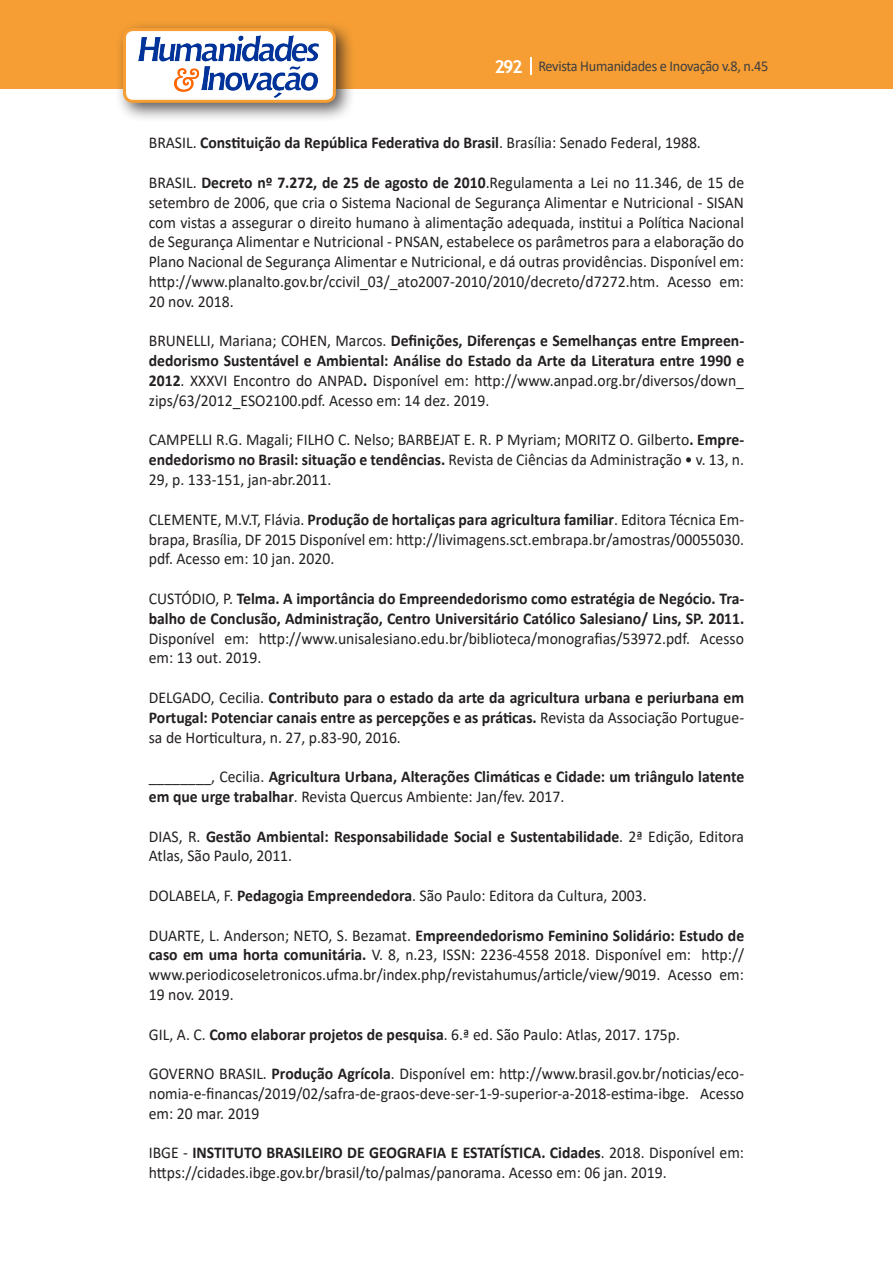
<style>
.page{position:relative;width:893px;height:1263px;background:#fff}
.page>*{position:absolute;margin:0;border:0;box-sizing:border-box;transform-origin:0 0}
.Texto{font:16.5px/19.8px "Calibri";color:#231f20;text-align:justify;scale:.95 1}
.Texto-2{font:700 16.5px/19.8px "Calibri";color:#231f20;text-align:justify;scale:.95 1}
.t1{font:15px "Calibri";letter-spacing:-.02em;color:#3e3e3f;scale:.95 1}
.s1{font-family:"Trebuchet MS";font-weight:700;font-size:18px;color:#fff}
.s2{font-weight:400}
.s3{font-weight:700}
</style>
<div class="page">
<div style="left:0;top:0;width:893px;height:88px;background:#f69e34"></div>
<svg style="left:530px;top:57px;width:2px;height:18px"></svg>
<div style="left:115px;top:20px;width:241px;height:103px;background:#231f20;opacity:.75"></div>
<div style="left:125px;top:30px;width:209px;height:71px;background:#fff;border-radius:9px"></div>
<img style="left:138px;top:35px;width:181px;height:62px">
<div style="left:123px;top:28px;width:213px;height:75px;border:3px solid #f69e34;border-radius:9px"></div>
<p class="t1" style="left:495px;top:56px;width:290px"><span class="s1">292</span> Revista Humanidades e Inovação v.8, n.45</p>
<p class="Texto-2" style="left:149px;top:133px;width:583px"><span class="s2">BRASIL.</span> Constituição da República Federativa do Brasil<span class="s2">. Brasília: Senado Federal, 1988.</span></p>
<p class="Texto" style="left:149px;top:172px;width:628px">BRASIL. <span class="s3">Decreto nº 7.272, de 25 de agosto de 2010</span>.Regulamenta a Lei no 11.346, de 15 de setembro de 2006, que cria o Sistema Nacional de Segurança Alimentar e Nutricional - SISAN com vistas a assegurar o direito humano à alimentação adequada, institui a Política Nacional de Segurança Alimentar e Nutricional - PNSAN, estabelece os parâmetros para a elaboração do Plano Nacional de Segurança Alimentar e Nutricional, e dá outras providências. Disponível em: http://www.planalto.gov.br/ccivil_03/_ato2007-2010/2010/decreto/d7272.htm. Acesso em:<br>20 nov. 2018.</p>
<p class="Texto" style="left:149px;top:331px;width:628px">BRUNELLI, Mariana; COHEN, Marcos. <span class="s3">Definições, Diferenças e Semelhanças entre Empreen&shy;dedorismo Sustentável e Ambiental: Análise do Estado da Arte da Literatura entre 1990 e 2012</span>. XXXVI Encontro do ANPAD<span class="s3">.</span> Disponível em: http://www.anpad.org.br/diversos/down_ zips/63/2012_ESO2100.pdf. Acesso em: 14 dez. 2019.</p>
<p class="Texto" style="left:149px;top:430px;width:628px">CAMPELLI R.G. Magali; FILHO C. Nelso; BARBEJAT E. R. P Myriam; MORITZ O. Gilberto<span class="s3">. Empre&shy;endedorismo no Brasil: situação e tendências.</span> Revista de Ciências da Administração • v. 13, n.<br>29, p. 133-151, jan-abr.2011.</p>
<p class="Texto" style="left:149px;top:509px;width:628px">CLEMENTE, M.V.T, Flávia. <span class="s3">Produção de hortaliças para agricultura familiar</span>. Editora Técnica Em&shy;brapa, Brasília, DF 2015 Disponível em: http://livimagens.sct.embrapa.br/amostras/00055030. pdf. Acesso em: 10 jan. 2020.</p>
<p class="Texto-2" style="left:149px;top:588px;width:628px"><span class="s2">CUSTÓDIO, P.</span> Telma. A importância do Empreendedorismo como estratégia de Negócio. Tra&shy;balho de Conclusão, Administração, Centro Universitário Católico Salesiano/ Lins, SP. 2011.<br><span class="s2">Disponível em: http://www.unisalesiano.edu.br/biblioteca/monografias/53972.pdf. Acesso em: 13 out. 2019.</span></p>
<p class="Texto-2" style="left:149px;top:687px;width:628px"><span class="s2">DELGADO, Cecilia.</span> Contributo para o estado da arte da agricultura urbana e periurbana em Portugal: Potenciar canais entre as percepções e as práticas. <span class="s2">Revista da Associação Portugue&shy;sa de Horticultura, n. 27, p.83-90, 2016.</span></p>
<p class="Texto-2" style="left:149px;top:766px;width:628px"><span class="s2">________, Cecilia.</span> Agricultura Urbana, Alterações Climáticas e Cidade: um triângulo latente em que urge trabalhar<span class="s2">. Revista Quercus Ambiente: Jan/fev. 2017.</span></p>
<p class="Texto-2" style="left:149px;top:826px;width:628px"><span class="s2">DIAS, R.</span> Gestão Ambiental: Responsabilidade Social e Sustentabilidade<span class="s2">. 2ª Edição, Editora<br>Atlas, São Paulo, 2011.</span></p>
<p class="Texto" style="left:149px;top:885px;width:526px">DOLABELA, F. <span class="s3">Pedagogia Empreendedora</span>. São Paulo: Editora da Cultura, 2003.</p>
<p class="Texto" style="left:149px;top:925px;width:628px">DUARTE, L. Anderson; NETO, S. Bezamat. <span class="s3">Empreendedorismo Feminino Solidário: Estudo de caso em uma horta comunitária.</span> V. 8, n.23, ISSN: 2236-4558 2018. Disponível em: http:// www.periodicoseletronicos.ufma.br/index.php/revistahumus/article/view/9019. Acesso em:<br>19 nov. 2019.</p>
<p class="Texto" style="left:149px;top:1024px;width:561px">GIL, A. C. <span class="s3">Como elaborar projetos de pesquisa</span>. 6.ª ed. São Paulo: Atlas, 2017. 175p.</p>
<p class="Texto" style="left:149px;top:1063px;width:628px">GOVERNO BRASIL. <span class="s3">Produção Agrícola</span>. Disponível em: http://www.brasil.gov.br/noticias/eco&shy;nomia-e-financas/2019/02/safra-de-graos-deve-ser-1-9-superior-a-2018-estima-ibge. Acesso em: 20 mar. 2019</p>
<p class="Texto" style="left:149px;top:1142px;width:628px">IBGE - <span class="s3">INSTITUTO BRASILEIRO DE GEOGRAFIA E ESTATÍSTICA. Cidades</span>. 2018. Disponível em: https://cidades.ibge.gov.br/brasil/to/palmas/panorama. Acesso em: 06 jan. 2019.</p>
</div>
